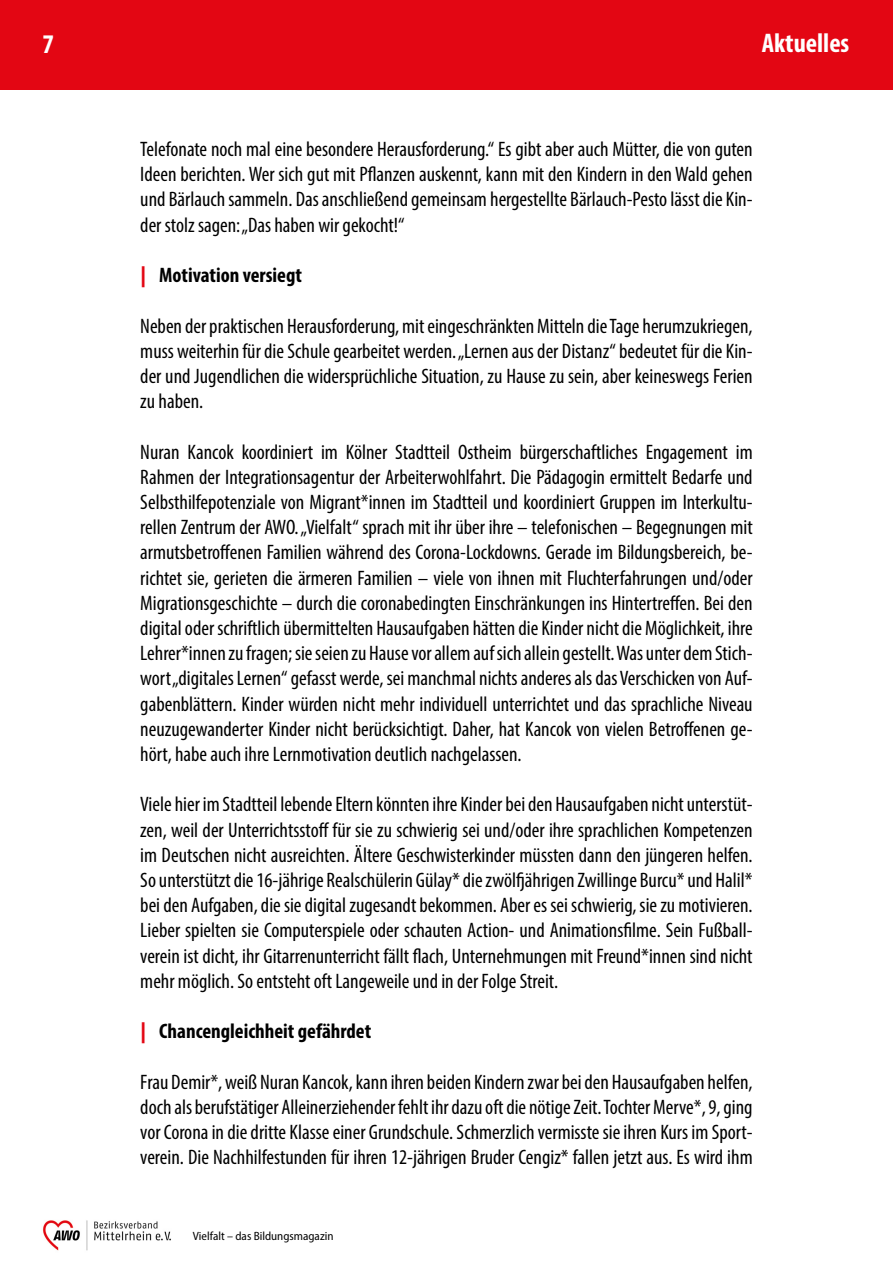
<style>
.page{position:relative;width:893px;height:1263px;background:#fff}
.page>*{position:absolute;margin:0;border:0;box-sizing:border-box;transform-origin:0 0}
.t1{font:700 condensed 27px "Myriad Pro";color:#fff}
.t2{font:condensed 21px/25.2px "Myriad Pro";color:#000;text-align:justify}
.t3{font:700 condensed 21px "Myriad Pro";color:#000}
.t4{font:semi-condensed 12px "Myriad Pro";color:#000}
.s1{font-weight:900;font-stretch:normal;color:#e30613}
</style>
<div class="page">
<div style="left:0;top:0;width:893px;height:89px;background:#e30613"></div>
<img style="left:42px;top:1220px;width:129px;height:31px">
<p class="t1" style="left:43px;top:27px;width:13px">7</p>
<p class="t1" style="left:762px;top:26px;width:89px">Aktuelles</p>
<p class="t2" style="left:140px;top:136px;width:614px">Telefonate noch mal eine besondere Herausforderung.“ Es gibt aber auch Mütter, die von guten Ideen berichten. Wer sich gut mit Pflanzen auskennt, kann mit den Kindern in den Wald gehen und Bärlauch sammeln. Das anschließend gemeinsam hergestellte Bärlauch-Pesto lässt die Kin&shy;der stolz sagen: „Das haben wir gekocht!“</p>
<p class="t3" style="left:140px;top:262px;width:163px"><span class="s1">|</span> Motivation versiegt</p>
<p class="t2" style="left:140px;top:313px;width:614px">Neben der praktischen Herausforderung, mit eingeschränkten Mitteln die Tage herumzukriegen, muss weiterhin für die Schule gearbeitet werden. „Lernen aus der Distanz“ bedeutet für die Kin&shy;der und Jugendlichen die widersprüchliche Situation, zu Hause zu sein, aber keineswegs Ferien zu haben.</p>
<p class="t2" style="left:140px;top:439px;width:614px">Nuran Kancok koordiniert im Kölner Stadtteil Ostheim bürgerschaftliches Engagement im Rahmen der Integrationsagentur der Arbeiterwohlfahrt. Die Pädagogin ermittelt Bedarfe und Selbsthilfepotenziale von Migrant*innen im Stadtteil und koordiniert Gruppen im Interkultu&shy;rellen Zentrum der AWO. „Vielfalt“ sprach mit ihr über ihre – telefonischen – Begegnungen mit armutsbetroffenen Familien während des Corona-Lockdowns. Gerade im Bildungsbereich, be&shy;richtet sie, gerieten die ärmeren Familien – viele von ihnen mit Fluchterfahrungen und/oder Migrationsgeschichte – durch die coronabedingten Einschränkungen ins Hintertreffen. Bei den digital oder schriftlich übermittelten Hausaufgaben hätten die Kinder nicht die Möglichkeit, ihre Lehrer*innen zu fragen; sie seien zu Hause vor allem auf sich allein gestellt. Was unter dem Stich&shy;wort „digitales Lernen“ gefasst werde, sei manchmal nichts anderes als das Verschicken von Auf&shy;gabenblättern. Kinder würden nicht mehr individuell unterrichtet und das sprachliche Niveau neuzugewanderter Kinder nicht berücksichtigt. Daher, hat Kancok von vielen Betroffenen ge&shy;hört, habe auch ihre Lernmotivation deutlich nachgelassen.</p>
<p class="t2" style="left:140px;top:791px;width:614px">Viele hier im Stadtteil lebende Eltern könnten ihre Kinder bei den Hausaufgaben nicht unterstüt&shy;zen, weil der Unterrichtsstoff für sie zu schwierig sei und/oder ihre sprachlichen Kompetenzen im Deutschen nicht ausreichten. Ältere Geschwisterkinder müssten dann den jüngeren helfen.<br>So unterstützt die 16-jährige Realschülerin Gülay* die zwölfjährigen Zwillinge Burcu* und Halil* bei den Aufgaben, die sie digital zugesandt bekommen. Aber es sei schwierig, sie zu motivieren.<br>Lieber spielten sie Computerspiele oder schauten Action- und Animationsfilme. Sein Fußball&shy;verein ist dicht, ihr Gitarrenunterricht fällt flach, Unternehmungen mit Freund*innen sind nicht mehr möglich. So entsteht oft Langeweile und in der Folge Streit.</p>
<p class="t3" style="left:140px;top:1018px;width:232px"><span class="s1">|</span> Chancengleichheit gefährdet</p>
<p class="t2" style="left:140px;top:1069px;width:614px">Frau Demir*, weiß Nuran Kancok, kann ihren beiden Kindern zwar bei den Hausaufgaben helfen, doch als berufstätiger Alleinerziehender fehlt ihr dazu oft die nötige Zeit. Tochter Merve*, 9, ging vor Corona in die dritte Klasse einer Grundschule. Schmerzlich vermisste sie ihren Kurs im Sport&shy;verein. Die Nachhilfestunden für ihren 12-jährigen Bruder Cengiz* fallen jetzt aus. Es wird ihm</p>
<p class="t4" style="left:193px;top:1228px;width:142px">Vielfalt – das Bildungsmagazin</p>
</div>
